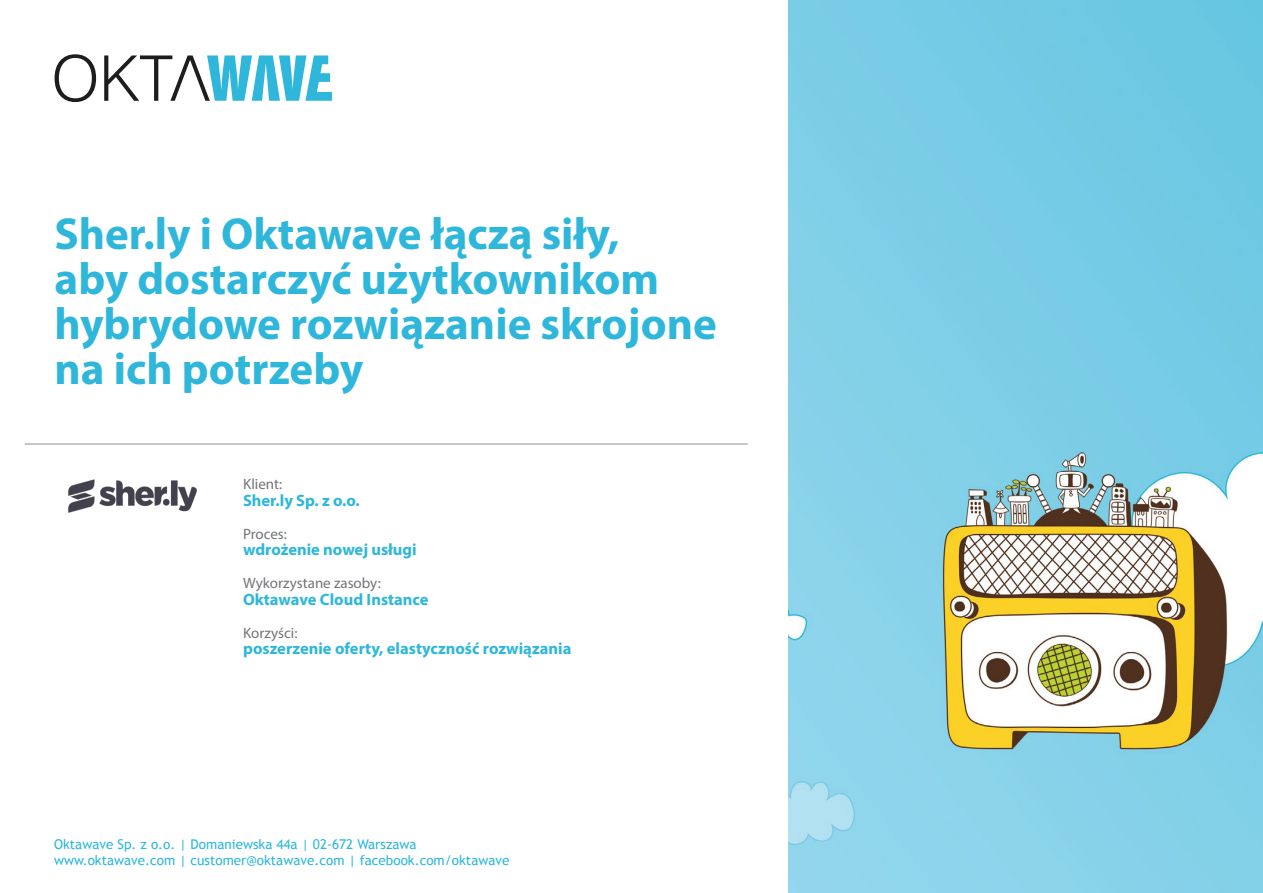
<style>
.page{position:relative;width:1263px;height:893px;background:#fff}
.page>*{position:absolute;margin:0;border:0;box-sizing:border-box;transform-origin:0 0}
.t1{font:700 45px/45px "Myriad Pro";color:#2eb7da}
.t2{font:700 16.5px "Myriad Pro";color:#2eb7da}
.t3{font:15px "Myriad Pro";color:#727477}
.t4{font:13.5px "Trebuchet MS";color:#2eb7da}
</style>
<div class="page">
<img style="left:788px;top:0;width:475px;height:893px">
<svg style="left:55px;top:54px;width:41px;height:48px"></svg>
<svg style="left:104px;top:55px;width:228px;height:46px"></svg>
<hr style="left:25px;top:443px;width:723px;height:2px;background:#b4b5b8">
<img style="left:68px;top:479px;width:129px;height:34px">
<p class="t1" style="left:55px;top:210px;width:566px">Sher.ly i Oktawave łączą siły,</p>
<p class="t1" style="left:55px;top:255px;width:664px">aby dostarczyć użytkownikom hybrydowe rozwiązanie skrojone</p>
<p class="t1" style="left:55px;top:345px;width:310px">na ich potrzeby</p>
<p class="t3" style="left:243px;top:475px;width:41px">Klient:</p>
<p class="t2" style="left:243px;top:489px;width:118px">Sher.ly Sp. z o.o.</p>
<p class="t3" style="left:243px;top:524px;width:45px">Proces:</p>
<p class="t2" style="left:243px;top:539px;width:175px">wdrożenie nowej usługi</p>
<p class="t3" style="left:243px;top:574px;width:139px">Wykorzystane zasoby:</p>
<p class="t2" style="left:243px;top:588px;width:187px">Oktawave Cloud Instance</p>
<p class="t3" style="left:243px;top:623px;width:56px">Korzyści:</p>
<p class="t2" style="left:243px;top:638px;width:330px">poszerzenie oferty, elastyczność rozwiązania</p>
<p class="t4" style="left:54px;top:836px;width:364px">Oktawave Sp. z o.o. | Domaniewska 44a | 02-672 Warszawa</p>
<p class="t4" style="left:54px;top:852px;width:457px">www.oktawave.com | customer@oktawave.com | facebook.com/oktawave</p>
</div>
